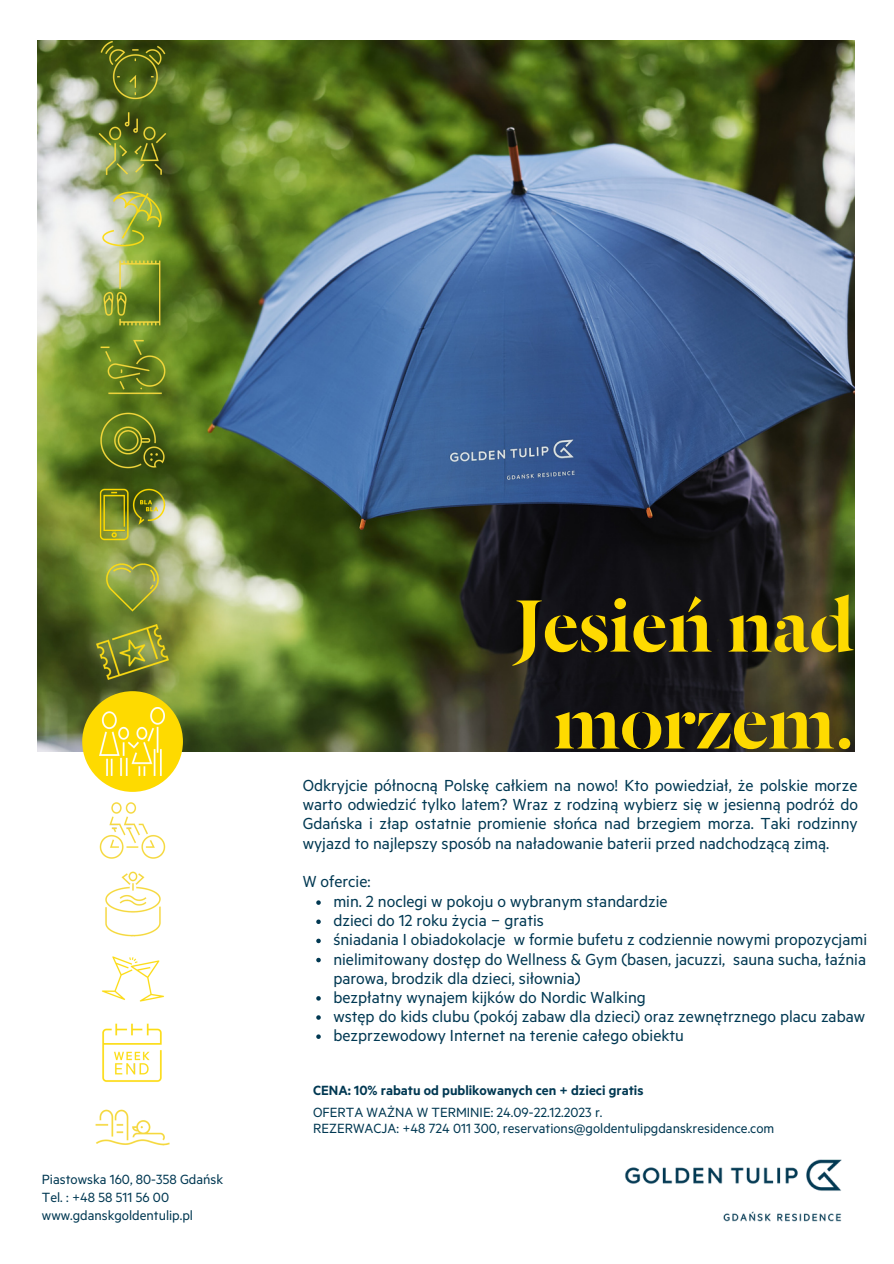
<style>
.page{position:relative;width:894px;height:1264px;background:#fff}
.page>*{position:absolute;margin:0;border:0;box-sizing:border-box;transform-origin:0 0}
.t1{font:500 81px/96.9px "Dala Floda";color:#feda00;text-align:center}
.t2{font:18px/19.2px "Metric";color:#003852;text-align:justify}
.t3{font:15px/18px "Metric";color:#003852}
.t4{font:600 15px "Metric";color:#003852}
</style>
<div class="page">
<img style="left:37px;top:41px;width:817px;height:710px">
<img style="left:625px;top:1159px;width:217px;height:63px">
<img style="left:79px;top:40px;width:107px;height:49px">
<img style="left:79px;top:272px;width:107px;height:42px">
<img style="left:78px;top:89px;width:109px;height:110px">
<img style="left:79px;top:314px;width:107px;height:107px">
<img style="left:68px;top:587px;width:129px;height:130px">
<img style="left:79px;top:165px;width:107px;height:107px">
<img style="left:78px;top:568px;width:108px;height:73px">
<img style="left:105px;top:884px;width:56px;height:40px">
<img style="left:96px;top:776px;width:73px;height:108px">
<img style="left:102px;top:1033px;width:60px;height:33px">
<img style="left:95px;top:1066px;width:75px;height:80px">
<div style="left:82px;top:691px;width:101px;height:100px;background:#feda00;border-radius:50%"></div>
<img style="left:99px;top:707px;width:66px;height:68px">
<img style="left:101px;top:924px;width:64px;height:109px">
<img style="left:80px;top:388px;width:106px;height:72px">
<img style="left:78px;top:460px;width:108px;height:108px">
<svg style="left:316px;top:900px;width:5px;height:4px"></svg>
<svg style="left:316px;top:919px;width:5px;height:5px"></svg>
<svg style="left:316px;top:938px;width:5px;height:5px"></svg>
<svg style="left:316px;top:957px;width:5px;height:5px"></svg>
<svg style="left:316px;top:996px;width:5px;height:4px"></svg>
<svg style="left:316px;top:1015px;width:5px;height:4px"></svg>
<svg style="left:316px;top:1034px;width:5px;height:4px"></svg>
<p class="t3" style="left:42px;top:1171px;width:183px">Piastowska 160, 80-358 Gdańsk<br>Tel. : +48 58 511 56 00 www.gdanskgoldentulip.pl</p>
<h1 class="t1" style="left:514px;top:583px;width:340px">Jesień nad morzem.</h1>
<p class="t2" style="left:302px;top:777px;width:556px">Odkryjcie północną Polskę całkiem na nowo! Kto powiedział, że polskie morze warto odwiedzić tylko latem? Wraz z rodziną wybierz się w jesienną podróż do Gdańska i złap ostatnie promienie słońca nad brzegiem morza. Taki rodzinny wyjazd to najlepszy sposób na naładowanie baterii przed nadchodzącą zimą.</p>
<p class="t2" style="left:302px;top:872px;width:69px">W ofercie:</p>
<p class="t2" style="left:333px;top:893px;width:535px;text-align:left">min. 2 noclegi w pokoju o wybranym standardzie<br>dzieci do 12 roku życia − gratis<br>śniadania I obiadokolacje w formie bufetu z codziennie nowymi propozycjami nielimitowany dostęp do Wellness &amp; Gym (basen, jacuzzi, sauna sucha, łaźnia parowa, brodzik dla dzieci, siłownia)<br>bezpłatny wynajem kijków do Nordic Walking<br>wstęp do kids clubu (pokój zabaw dla dzieci) oraz zewnętrznego placu zabaw bezprzewodowy Internet na terenie całego obiektu</p>
<p class="t4" style="left:313px;top:1083px;width:332px">CENA: 10% rabatu od publikowanych cen + dzieci gratis</p>
<p class="t3" style="left:313px;top:1105px;width:462px;line-height:15.8px">OFERTA WAŻNA W TERMINIE: 24.09-22.12.2023 r.<br>REZERWACJA: +48 724 011 300, reservations@goldentulipgdanskresidence.com</p>
</div>
